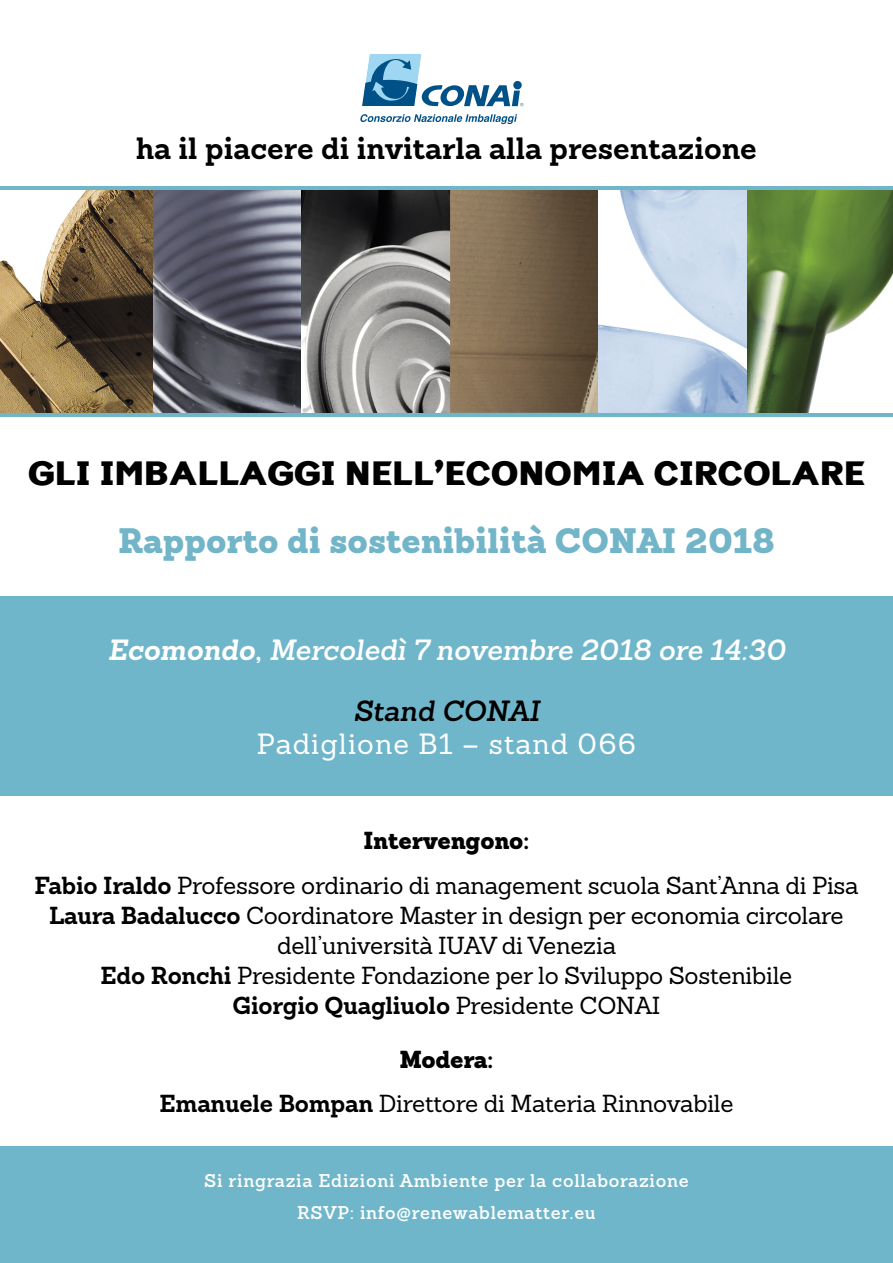
<style>
.page{position:relative;width:893px;height:1263px;background:#70b6ca}
.page>*{position:absolute;margin:0;border:0;box-sizing:border-box;transform-origin:0 0}
.t1{font:900 34.5px "DF Dejavu Pro";color:#000}
.t2{font:900 34.5px "Sanchez";color:#72b5c8}
.t3{font:700 30px "Sanchez";color:#000}
.t4{font:italic 600 28.5px/61.5px "Sanchez";color:#fff;text-align:center}
.t5{font:28.5px "Sanchez";letter-spacing:.04em;color:#fff}
.t6{font:24px/30px "Sanchez";letter-spacing:-.01em;color:#000;text-align:center}
.t7{font:600 18px "Sanchez";letter-spacing:.04em;color:#fff}
.s1{font-weight:700}
.s2{color:#000}
.s3{font-weight:900}
</style>
<div class="page">
<img style="left:0;top:190px;width:893px;height:223px">
<div style="left:0;top:418px;width:893px;height:178px;background:#fff"></div>
<div style="left:0;top:0;width:893px;height:185px;background:#fff"></div>
<svg style="left:360px;top:114px;width:157px;height:10px"></svg>
<svg style="left:362px;top:54px;width:161px;height:53px"></svg>
<div style="left:0;top:797px;width:893px;height:349px;background:#fff"></div>
<p class="t3" style="left:136px;top:128px;width:622px">ha il piacere di invitarla alla presentazione</p>
<h1 class="t1" style="left:28px;top:450px;width:838px">GLI IMBALLAGGI NELL’ECONOMIA CIRCOLARE</h1>
<h1 class="t2" style="left:118px;top:517px;width:658px">Rapporto di sostenibilità CONAI 2018</h1>
<p class="t4" style="left:108px;top:619px;width:679px"><span class="s1">Ecomondo,</span> Mercoledì 7 novembre 2018 ore 14:30<br><span class="s2">Stand CONAI</span></p>
<p class="t5" style="left:257px;top:726px;width:381px">Padiglione B1 – stand 066</p>
<p class="t6" style="left:34px;top:818px;width:826px;line-height:45px"><span class="s3">Intervengono:<br></span><span class="s1">Fabio Iraldo</span> Professore ordinario di management scuola Sant’Anna di Pisa</p>
<p class="t6" style="left:49px;top:901px;width:796px"><span class="s1">Laura Badalucco</span> Coordinatore Master in design per economia circolare dell’università IUAV di Venezia<br><span class="s1">Edo Ronchi</span> Presidente Fondazione per lo Sviluppo Sostenibile<br><span class="s1">Giorgio Quagliuolo</span> Presidente CONAI</p>
<p class="t6" style="left:159px;top:1038px;width:576px;line-height:43.5px"><span class="s3">Modera:<br></span><span class="s1">Emanuele Bompan</span> Direttore di Materia Rinnovabile</p>
<p class="t7" style="left:204px;top:1168px;width:486px">Si ringrazia Edizioni Ambiente per la collaborazione</p>
<p class="t7" style="left:297px;top:1201px;width:300px">RSVP: info@renewablematter.eu</p>
</div>
